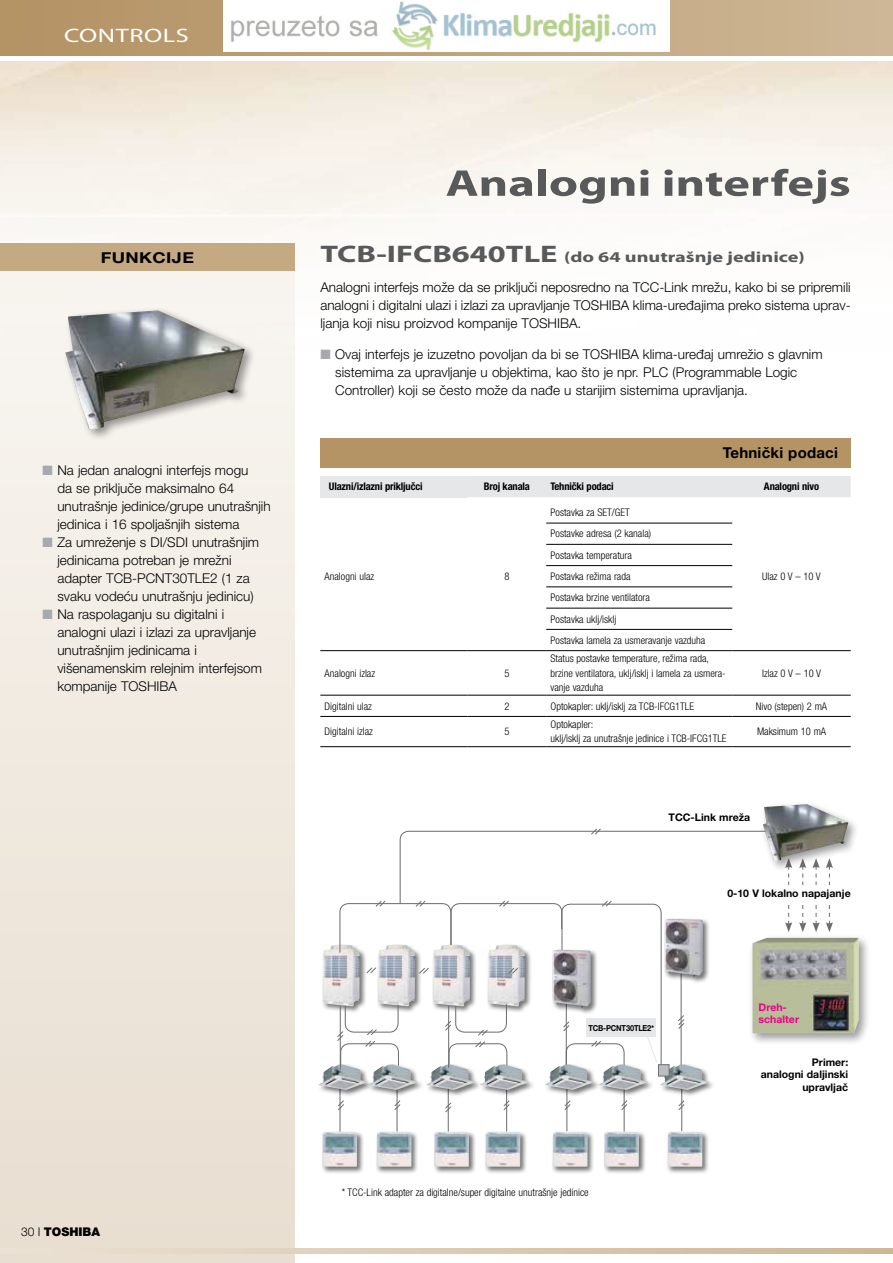
<style>
.page{position:relative;width:893px;height:1263px;background:#fff}
.page>*{position:absolute;margin:0;border:0;box-sizing:border-box;transform-origin:0 0}
.t1{font:700 37.5px "Myriad Pro";color:#58595b;scale:1.35 1}
.t2{font:19.5px "Myriad Pro";letter-spacing:.02em;color:#fff;scale:1.35 1}
.t3{font:700 15px "Myriad Pro";color:#58595b;scale:1.35 1}
.t4{font:700 15px "Helvetica Neue LT Pro";letter-spacing:.015em;color:#000}
.t5{font:700 15px "Helvetica Neue LT Pro";letter-spacing:.015em;color:#000;scale:1.2 1}
.t6{font:300 13.5px/18px "Helvetica Neue LT Pro";color:#000}
.t7{font:900 12px "Helvetica Neue LT Pro";color:#000}
.t8{font:300 condensed 10.5px/21.3px "Helvetica Neue LT Pro";color:#000}
.t9{font:700 10.5px/12.6px "Helvetica Neue LT Pro";color:#000;text-align:right}
.t10{font:700 condensed 10.5px "Helvetica Neue LT Pro";letter-spacing:-.015em;color:#000}
.t11{font:700 10.5px/12.6px "Helvetica Neue LT Pro";color:#ec008c}
.t12{font:700 8.25px "Helvetica Neue LT Pro";letter-spacing:-.02em;color:#000;scale:.9 1}
.s1{color:#a7a9ac}
.s2{font-weight:300}
.s3{font-size:24px}
</style>
<div class="page">
<div style="left:0;top:272px;width:294px;height:991px;background:linear-gradient(to bottom,#f8f5f1,#e8ded0)"></div>
<div style="left:0;top:244px;width:294px;height:27px;background:#c4a983"></div>
<div style="left:62px;top:307px;width:194px;height:135px;background:#000;opacity:.4"></div>
<img style="left:65px;top:310px;width:180px;height:120px">
<div style="left:321px;top:1130px;width:44px;height:44px;background:#000;opacity:.55"></div>
<img style="left:322px;top:1132px;width:35px;height:35px">
<hr style="left:339px;top:1078px;width:2px;height:53px;background:#6d6e71">
<div style="left:321px;top:943px;width:46px;height:70px;background:#000;opacity:.55"></div>
<img style="left:323px;top:945px;width:13px;height:61px">
<div style="left:317px;top:1063px;width:58px;height:34px;background:#000;opacity:.55"></div>
<img style="left:319px;top:1064px;width:48px;height:26px">
<svg style="left:338px;top:1099px;width:6px;height:12px"></svg>
<div style="left:375px;top:1130px;width:44px;height:44px;background:#000;opacity:.55"></div>
<img style="left:377px;top:1132px;width:34px;height:35px">
<div style="left:433px;top:1130px;width:43px;height:44px;background:#000;opacity:.55"></div>
<img style="left:434px;top:1132px;width:35px;height:35px">
<div style="left:551px;top:1130px;width:44px;height:44px;background:#000;opacity:.55"></div>
<img style="left:553px;top:1132px;width:35px;height:35px">
<div style="left:666px;top:1130px;width:44px;height:44px;background:#000;opacity:.55"></div>
<img style="left:668px;top:1132px;width:34px;height:35px">
<div style="left:484px;top:1130px;width:44px;height:44px;background:#000;opacity:.55"></div>
<img style="left:486px;top:1132px;width:34px;height:35px">
<div style="left:603px;top:1130px;width:43px;height:44px;background:#000;opacity:.55"></div>
<img style="left:604px;top:1132px;width:35px;height:35px">
<hr style="left:448px;top:1078px;width:1px;height:53px;background:#6d6e71">
<hr style="left:566px;top:1078px;width:1px;height:53px;background:#6d6e71">
<hr style="left:681px;top:1078px;width:1px;height:53px;background:#6d6e71">
<hr style="left:397px;top:1082px;width:1px;height:49px;background:#6d6e71">
<hr style="left:506px;top:1082px;width:1px;height:49px;background:#6d6e71">
<hr style="left:624px;top:1082px;width:1px;height:49px;background:#6d6e71">
<svg style="left:785px;top:873px;width:7px;height:59px"></svg>
<svg style="left:799px;top:873px;width:7px;height:59px"></svg>
<svg style="left:812px;top:873px;width:8px;height:59px"></svg>
<svg style="left:826px;top:873px;width:7px;height:59px"></svg>
<div style="left:425px;top:1063px;width:58px;height:34px;background:#000;opacity:.55"></div>
<img style="left:426px;top:1071px;width:49px;height:19px">
<div style="left:544px;top:1063px;width:57px;height:34px;background:#000;opacity:.55"></div>
<img style="left:545px;top:1071px;width:49px;height:19px">
<div style="left:659px;top:1063px;width:57px;height:34px;background:#000;opacity:.55"></div>
<img style="left:660px;top:1071px;width:49px;height:19px">
<div style="left:367px;top:1063px;width:58px;height:34px;background:#000;opacity:.55"></div>
<img style="left:369px;top:1071px;width:49px;height:19px">
<div style="left:479px;top:1063px;width:57px;height:34px;background:#000;opacity:.55"></div>
<img style="left:480px;top:1071px;width:49px;height:19px">
<div style="left:598px;top:1063px;width:57px;height:34px;background:#000;opacity:.55"></div>
<img style="left:599px;top:1071px;width:49px;height:19px">
<div style="left:760px;top:800px;width:100px;height:73px;background:#000;opacity:.4"></div>
<img style="left:763px;top:804px;width:85px;height:57px">
<div style="left:748px;top:933px;width:123px;height:113px;background:#000;opacity:.4"></div>
<img style="left:769px;top:938px;width:90px;height:95px">
<div style="left:658px;top:1064px;width:11px;height:12px;background:#bcbec0;border:1px solid #6d6e71"></div>
<svg style="left:445px;top:1101px;width:7px;height:12px"></svg>
<svg style="left:394px;top:1099px;width:7px;height:12px"></svg>
<svg style="left:503px;top:1099px;width:7px;height:12px"></svg>
<svg style="left:564px;top:1099px;width:7px;height:12px"></svg>
<svg style="left:621px;top:1099px;width:7px;height:12px"></svg>
<svg style="left:678px;top:1099px;width:7px;height:12px"></svg>
<svg style="left:336px;top:827px;width:433px;height:244px"></svg>
<div style="left:320px;top:438px;width:531px;height:30px;background:#b49364"></div>
<div style="left:320px;top:476px;width:148px;height:21px;background:#e6e7e8"></div>
<div style="left:468px;top:476px;width:383px;height:21px;background:#e6e7e8"></div>
<hr style="left:546px;top:523px;width:186px;height:1px;background:#000">
<hr style="left:546px;top:544px;width:186px;height:1px;background:#000">
<hr style="left:546px;top:565px;width:186px;height:1px;background:#000">
<hr style="left:546px;top:587px;width:186px;height:1px;background:#000">
<hr style="left:546px;top:608px;width:186px;height:1px;background:#000">
<hr style="left:546px;top:629px;width:186px;height:1px;background:#000">
<hr style="left:546px;top:650px;width:186px;height:1px;background:#000">
<hr style="left:320px;top:650px;width:148px;height:1px;background:#000">
<hr style="left:468px;top:650px;width:78px;height:1px;background:#000">
<hr style="left:732px;top:650px;width:119px;height:1px;background:#000">
<hr style="left:320px;top:695px;width:148px;height:1px;background:#000">
<hr style="left:468px;top:695px;width:78px;height:1px;background:#000">
<hr style="left:546px;top:695px;width:186px;height:1px;background:#000">
<hr style="left:732px;top:695px;width:119px;height:1px;background:#000">
<hr style="left:320px;top:716px;width:148px;height:1px;background:#000">
<hr style="left:468px;top:716px;width:78px;height:1px;background:#000">
<hr style="left:546px;top:716px;width:186px;height:1px;background:#000">
<hr style="left:732px;top:716px;width:119px;height:1px;background:#000">
<hr style="left:320px;top:746px;width:148px;height:1px;background:#000">
<hr style="left:468px;top:746px;width:78px;height:1px;background:#000">
<hr style="left:546px;top:746px;width:186px;height:1px;background:#000">
<hr style="left:732px;top:746px;width:119px;height:1px;background:#000">
<div style="left:698px;top:885px;width:153px;height:16px;background:#fff"></div>
<div style="left:0;top:0;width:893px;height:55px;background:linear-gradient(to right,#b39264,#ceb796)"></div>
<svg style="left:0;top:1249px;width:893px;height:4px;background:#dccbb4"></svg>
<img style="left:223px;top:0;width:447px;height:51px">
<h2 class="t2" style="left:64px;top:24px;width:94px">CONTROLS</h2>
<p class="t5" style="left:101px;top:248px;width:79px">FUNKCIJE</p>
<p class="t6" style="left:57px;top:461px;width:215px;text-indent:-15px"><span class="s1">■</span> Na jedan analogni interfejs mogu<br>da se priključe maksimalno 64 unutrašnje jedinice/grupe unutrašnjih jedinica i 16 spoljašnjih sistema</p>
<p class="t6" style="left:57px;top:533px;width:203px;text-indent:-15px"><span class="s1">■</span> Za umreženje s DI/SDI unutrašnjim jedinicama potreban je mrežni adapter TCB-PCNT30TLE2 (1 za svaku vodeću unutrašnju jedinicu)</p>
<p class="t6" style="left:57px;top:605px;width:206px;text-indent:-15px"><span class="s1">■</span> Na raspolaganju su digitalni i analogni ulazi i izlazi za upravljanje unutrašnjim jedinicama i višenamenskim relejnim interfejsom kompanije TOSHIBA</p>
<p class="t7" style="left:21px;top:1225px;width:80px"><span class="s2">30 I</span> TOSHIBA</p>
<h1 class="t1" style="left:446px;top:159px;width:302px">Analogni interfejs</h1>
<p class="t3" style="left:320px;top:247px;width:360px"><span class="s3">TCB-IFCB640TLE</span> (do 64 unutrašnje jedinice)</p>
<p class="t6" style="left:320px;top:278px;width:532px;text-align:justify">Analogni interfejs može da se priključi neposredno na TCC-Link mrežu, kako bi se pripremili analogni i digitalni ulazi i izlazi za upravljanje TOSHIBA klima-uređajima preko sistema uprav&shy;ljanja koji nisu proizvod kompanije TOSHIBA.</p>
<p class="t6" style="left:335px;top:345px;width:489px;text-indent:-15px"><span class="s1">■</span> Ovaj interfejs je izuzetno povoljan da bi se TOSHIBA klima-uređaj umrežio s glavnim sistemima za upravljanje u objektima, kao što je npr. PLC (Programmable Logic<br>Controller) koji se često može da nađe u starijim sistemima upravljanja.</p>
<p class="t4" style="left:723px;top:444px;width:117px">Tehnički podaci</p>
<p class="t10" style="left:329px;top:480px;width:95px">Ulazni/izlazni priključci</p>
<p class="t10" style="left:484px;top:480px;width:48px">Broj kanala</p>
<p class="t10" style="left:550px;top:480px;width:65px">Tehnički podaci</p>
<p class="t10" style="left:764px;top:480px;width:57px">Analogni nivo</p>
<p class="t8" style="left:325px;top:565px;width:51px">Analogni ulaz</p>
<p class="t8" style="left:504px;top:565px;width:7px">8</p>
<p class="t8" style="left:325px;top:662px;width:52px">Analogni izlaz</p>
<p class="t8" style="left:504px;top:662px;width:7px">5</p>
<p class="t8" style="left:550px;top:502px;width:81px">Postavka za SET/GET</p>
<p class="t8" style="left:550px;top:523px;width:156px">Postavke adresa (2 kanala)<br>Postavka temperatura<br>Postavka režima rada<br>Postavka brzine ventilatora<br>Postavka uklj/isklj<br>Postavka lamela za usmeravanje vazduha</p>
<p class="t8" style="left:550px;top:651px;width:177px;line-height:14.2px">Status postavke temperature, režima rada, brzine ventilatora, uklj/isklj i lamela za usmera&shy;vanje vazduha</p>
<p class="t8" style="left:762px;top:565px;width:60px">Ulaz 0 V – 10 V</p>
<p class="t8" style="left:762px;top:662px;width:60px">Izlaz 0 V – 10 V</p>
<p class="t8" style="left:325px;top:695px;width:49px">Digitalni ulaz</p>
<p class="t8" style="left:504px;top:695px;width:7px">2</p>
<p class="t8" style="left:550px;top:695px;width:145px">Optokapler: uklj/isklj za TCB-IFCG1TLE</p>
<p class="t8" style="left:756px;top:695px;width:73px">Nivo (stepen) 2 mA</p>
<p class="t8" style="left:325px;top:721px;width:50px">Digitalni izlaz</p>
<p class="t8" style="left:504px;top:721px;width:7px">5</p>
<p class="t8" style="left:550px;top:717px;width:178px;line-height:14.2px">Optokapler:<br>uklj/isklj za unutrašnje jedinice i TCB-IFCG1TLE</p>
<p class="t8" style="left:757px;top:721px;width:71px">Maksimum 10 mA</p>
<p class="t9" style="left:669px;top:811px;width:83px">TCC-Link mreža</p>
<p class="t12" style="left:588px;top:1023px;width:75px">TCB-PCNT30TLE2*</p>
<p class="t8" style="left:342px;top:1182px;width:249px">* TCC-Link adapter za digitalne/super digitalne unutrašnje jedinice</p>
<p class="t9" style="left:727px;top:886px;width:125px">0-10 V lokalno napajanje</p>
<p class="t11" style="left:759px;top:1000px;width:42px">Dreh&shy;schalter</p>
<p class="t9" style="left:761px;top:1055px;width:89px">Primer:<br>analogni daljinski upravljač</p>
</div>
